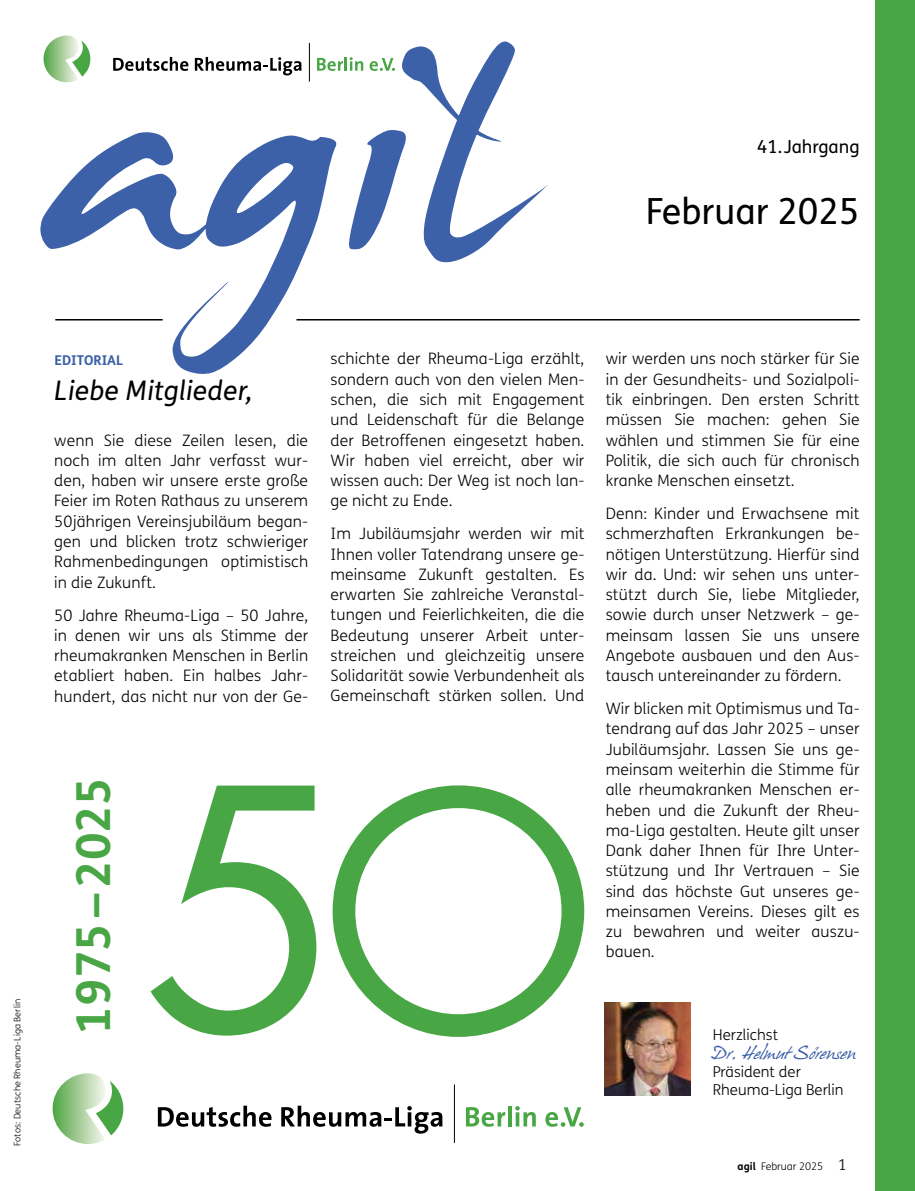
<style>
.page{position:relative;width:915px;height:1191px;background:#fff}
.page>*{position:absolute;margin:0;border:0;box-sizing:border-box;transform-origin:0 0}
.t1{font:700 46.8px "FS Me Pro";color:#49a644}
.t2{font:36px "FS Me Pro";color:#000}
.t3{font:italic 27px "FS Me Pro";letter-spacing:.01em;color:#000}
.t4{font:18px "FS Me Pro";color:#000}
.t5{font:15.9px "Hans Hand";color:#3c61a8}
.t6{font:300 15.75px/20.2px "FS Me Pro";letter-spacing:.01em;color:#000;text-align:justify}
.t7{font:300 15px/18.5px "FS Me Pro";color:#000}
.t8{font:700 13.5px "FS Me Pro";color:#3c61a8}
.t9{font:300 10.5px "FS Me Pro";color:#000}
.t10{font:300 9px "FS Me Pro";letter-spacing:.01em;color:#000}
.s1{font-weight:700}
.s2{font-size:15px}
</style>
<div class="page">
<div style="left:875px;top:0;width:39px;height:1191px;background:#49a644"></div>
<hr style="left:296px;top:319px;width:563px;height:1px;background:#000">
<svg style="left:53px;top:35px;width:23px;height:5px"></svg>
<svg style="left:40px;top:40px;width:510px;height:334px"></svg>
<img style="left:604px;top:1002px;width:86px;height:93px">
<div style="left:332px;top:785px;width:252px;height:252px;background:#49a644;border-radius:50%"></div>
<div style="left:355px;top:808px;width:206px;height:206px;background:#fff;border-radius:50%"></div>
<svg style="left:150px;top:785px;width:166px;height:250px"></svg>
<svg style="left:53px;top:1073px;width:70px;height:71px"></svg>
<hr style="left:454px;top:1084px;width:1px;height:58px;background:#000">
<svg style="left:158px;top:1105px;width:113px;height:21px"></svg>
<svg style="left:281px;top:1105px;width:161px;height:28px"></svg>
<svg style="left:466px;top:1107px;width:39px;height:19px"></svg>
<svg style="left:508px;top:1106px;width:3px;height:20px"></svg>
<svg style="left:515px;top:1106px;width:20px;height:20px"></svg>
<svg style="left:545px;top:1107px;width:38px;height:19px"></svg>
<p class="t4" style="left:757px;top:134px;width:104px">41. Jahrgang</p>
<h2 class="t2" style="left:645px;top:187px;width:215px">Februar 2025</h2>
<p class="t10" style="left:11px;top:1146px;width:149px;rotate:-90deg">Fotos: Deutsche Rheuma-Liga Berlin</p>
<p class="t8" style="left:55px;top:350px;width:70px">EDITORIAL</p>
<h3 class="t3" style="left:54px;top:371px;width:200px">Liebe Mitglieder,</h3>
<p class="t6" style="left:54px;top:429px;width:255px">wenn Sie diese Zeilen lesen, die noch im alten Jahr verfasst wur&shy;den, haben wir unsere erste große Feier im Roten Rathaus zu unserem 50jährigen Vereinsjubiläum began&shy;gen und blicken trotz schwieriger Rahmenbedingungen optimistisch in die Zukunft.</p>
<p class="t6" style="left:54px;top:604px;width:255px">50 Jahre Rheuma-Liga – 50 Jahre, in denen wir uns als Stimme der rheumakranken Menschen in Berlin etabliert haben. Ein halbes Jahr&shy;hundert, das nicht nur von der Ge-</p>
<h1 class="t1" style="left:57px;top:1033px;width:258px;rotate:-90deg">1975–2025</h1>
<p class="t6" style="left:330px;top:348px;width:255px">schichte der Rheuma-Liga erzählt, sondern auch von den vielen Men&shy;schen, die sich mit Engagement und Leidenschaft für die Belange der Betroffenen eingesetzt haben.<br>Wir haben viel erreicht, aber wir wissen auch: Der Weg ist noch lan&shy;ge nicht zu Ende.</p>
<p class="t6" style="left:330px;top:523px;width:255px">Im Jubiläumsjahr werden wir mit Ihnen voller Tatendrang unsere ge&shy;meinsame Zukunft gestalten. Es erwarten Sie zahlreiche Veranstal&shy;tungen und Feierlichkeiten, die die Bedeutung unserer Arbeit unter&shy;streichen und gleichzeitig unsere Solidarität sowie Verbundenheit als Gemeinschaft stärken sollen. Und</p>
<p class="t6" style="left:605px;top:348px;width:255px">wir werden uns noch stärker für Sie in der Gesundheits- und Sozialpoli&shy;tik einbringen. Den ersten Schritt müssen Sie machen: gehen Sie wählen und stimmen Sie für eine Politik, die sich auch für chronisch kranke Menschen einsetzt.</p>
<p class="t6" style="left:605px;top:503px;width:255px">Denn: Kinder und Erwachsene mit schmerzhaften Erkrankungen be&shy;nötigen Unterstützung. Hierfür sind wir da. Und: wir sehen uns unter&shy;stützt durch Sie, liebe Mitglieder, sowie durch unser Netzwerk – ge&shy;meinsam lassen Sie uns unsere Angebote ausbauen und den Aus&shy;tausch untereinander zu fördern.</p>
<p class="t6" style="left:605px;top:698px;width:255px">Wir blicken mit Optimismus und Ta&shy;tendrang auf das Jahr 2025 – unser Jubiläumsjahr. Lassen Sie uns ge&shy;meinsam weiterhin die Stimme für alle rheumakranken Menschen er&shy;heben und die Zukunft der Rheu&shy;ma-Liga gestalten. Heute gilt unser Dank daher Ihnen für Ihre Unter&shy;stützung und Ihr Vertrauen – Sie sind das höchste Gut unseres ge&shy;meinsamen Vereins. Dieses gilt es zu bewahren und weiter auszu&shy;bauen.</p>
<p class="t7" style="left:712px;top:1025px;width:67px">Herzlichst</p>
<p class="t7" style="left:712px;top:1062px;width:132px">Präsident der<br>Rheuma-Liga Berlin</p>
<p class="t5" style="left:711px;top:1044px;width:146px">Dr. Helmut Sörensen</p>
<p class="t9" style="left:737px;top:1158px;width:111px"><span class="s1">agil</span> Februar 2025 <span class="s2">1</span></p>
</div>
